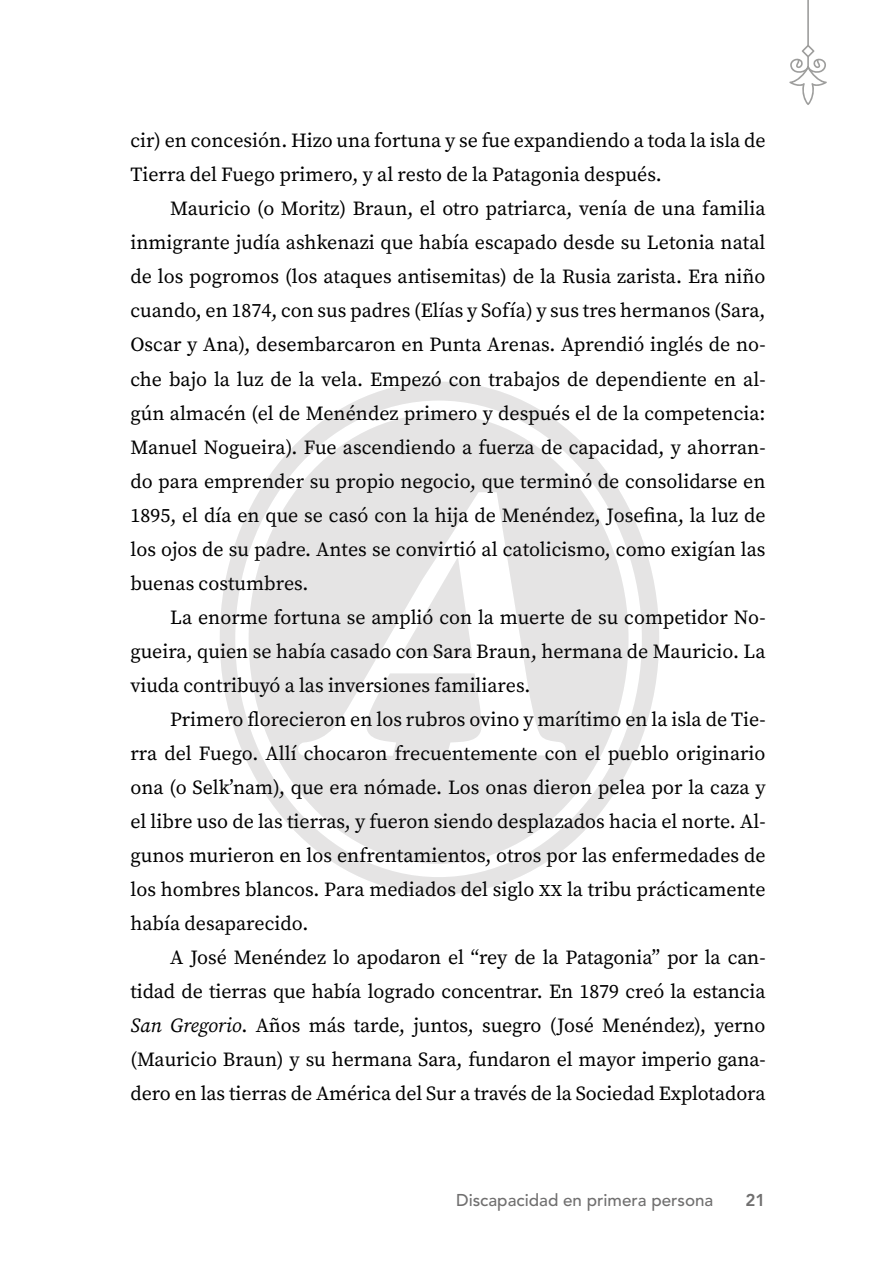
<style>
.page{position:relative;width:879px;height:1276px;background:#fff}
.page>*{position:absolute;margin:0;border:0;box-sizing:border-box;transform-origin:0 0}
.t1{font:20px/34px "Source Serif Variable";color:#000;text-align:justify}
.t2{font:500 17px "Avenir LT Std";color:#706f6f}
.t3{font:800 17px "Avenir LT Std";color:#706f6f}
.s1{font-style:italic}
</style>
<div class="page">
<svg style="left:789px;top:0;width:38px;height:105px"></svg>
<svg style="left:220px;top:381px;width:439px;height:513px"></svg>
<svg style="left:249px;top:414px;width:379px;height:450px;fill:#e5e4e4"></svg>
<svg style="left:400px;top:558px;width:72px;height:98px"></svg>
<p class="t1" style="left:130px;top:124px;width:636px">cir) en concesión. Hizo una fortuna y se fue expandiendo a toda la isla de<br>Tierra del Fuego primero, y al resto de la Patagonia después.</p>
<p class="t1" style="left:130px;top:192px;width:636px;text-indent:40px">Mauricio (o Moritz) Braun, el otro patriarca, venía de una familia inmigrante judía ashkenazi que había escapado desde su Letonia natal de los pogromos (los ataques antisemitas) de la Rusia zarista. Era niño cuando, en 1874, con sus padres (Elías y Sofía) y sus tres hermanos (Sara, Oscar y Ana), desembarcaron en Punta Arenas. Aprendió inglés de no&shy;che bajo la luz de la vela. Empezó con trabajos de dependiente en al&shy;gún almacén (el de Menéndez primero y después el de la competencia:<br>Manuel Nogueira). Fue ascendiendo a fuerza de capacidad, y ahorran&shy;do para emprender su propio negocio, que terminó de consolidarse en 1895, el día en que se casó con la hija de Menéndez, Josefina, la luz de los ojos de su padre. Antes se convirtió al catolicismo, como exigían las buenas costumbres.</p>
<p class="t1" style="left:130px;top:600px;width:636px;text-indent:40px">La enorme fortuna se amplió con la muerte de su competidor No&shy;gueira, quien se había casado con Sara Braun, hermana de Mauricio. La viuda contribuyó a las inversiones familiares.</p>
<p class="t1" style="left:130px;top:702px;width:636px;text-indent:40px">Primero florecieron en los rubros ovino y marítimo en la isla de Tie&shy;rra del Fuego. Allí chocaron frecuentemente con el pueblo originario ona (o Selk’nam), que era nómade. Los onas dieron pelea por la caza y el libre uso de las tierras, y fueron siendo desplazados hacia el norte. Al&shy;gunos murieron en los enfrentamientos, otros por las enfermedades de los hombres blancos. Para mediados del siglo xx la tribu prácticamente había desaparecido.</p>
<p class="t1" style="left:130px;top:940px;width:636px;text-indent:40px">A José Menéndez lo apodaron el “rey de la Patagonia” por la can&shy;tidad de tierras que había logrado concentrar. En 1879 creó la estancia <span class="s1">San Gregorio</span>. Años más tarde, juntos, suegro (José Menéndez), yerno (Mauricio Braun) y su hermana Sara, fundaron el mayor imperio gana&shy;dero en las tierras de América del Sur a través de la Sociedad Explotadora</p>
<p class="t2" style="left:456px;top:1190px;width:259px">Discapacidad en primera persona</p>
<p class="t3" style="left:745px;top:1190px;width:22px">21</p>
</div>
